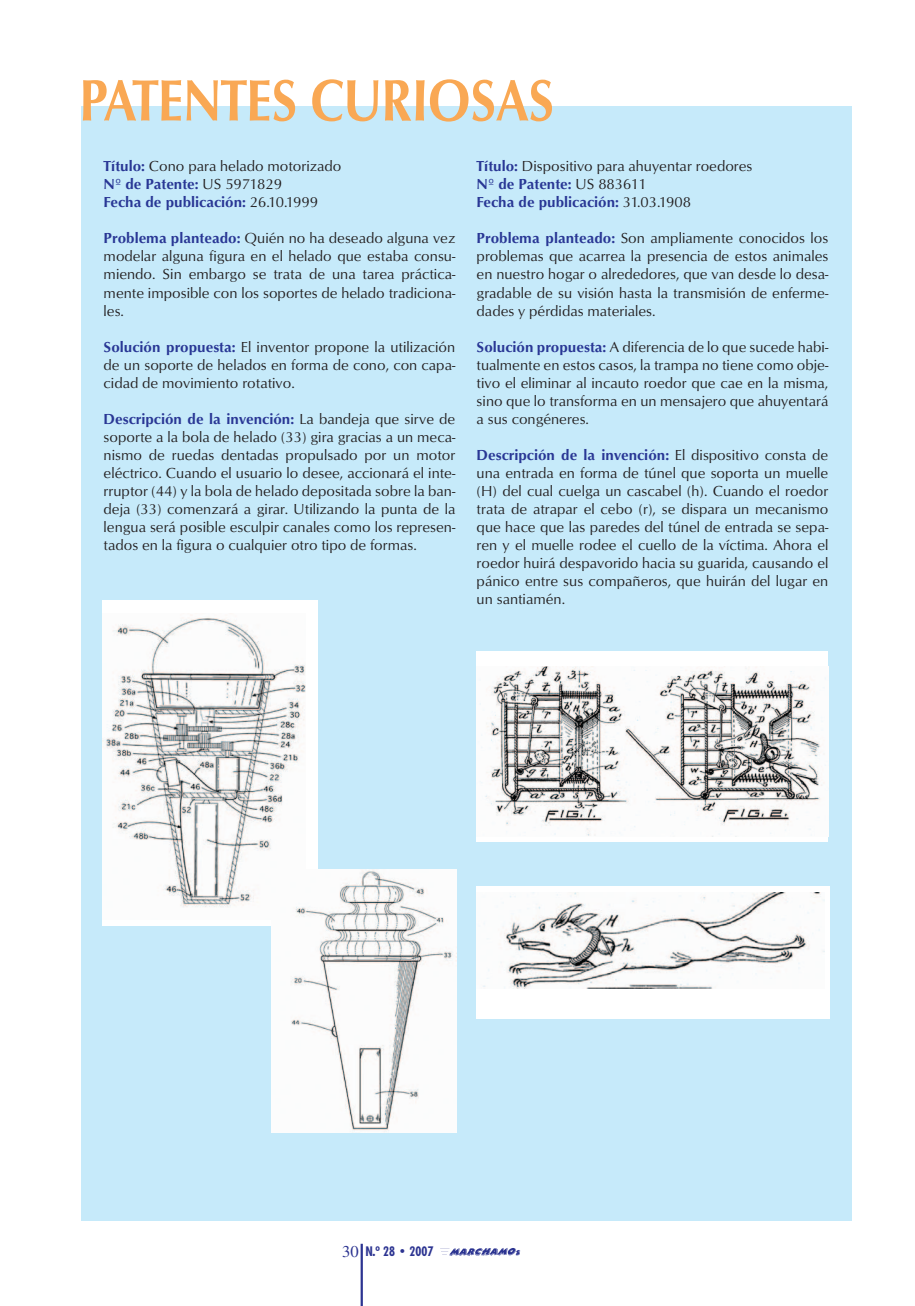
<style>
.page{position:relative;width:915px;height:1306px;background:#fff}
.page>*{position:absolute;margin:0;border:0;box-sizing:border-box;transform-origin:0 0}
.t1{font:60px "Optima Bld";letter-spacing:-.015em;color:#f9a854;scale:.85 1}
.t2{font:15px/18px "Optima";color:#231f20;text-align:justify}
.t3{font:15px/18px "Optima Bld";color:#293795}
.t4{font:700 condensed 13.5px "Futura BT";color:#2c3491}
.s1{font-family:"Optima Bld";color:#293795}
.s2{font-family:"Optima";color:#231f20}
.s3{font-family:"Times";font-weight:400;font-stretch:normal;font-size:16.5px}
</style>
<div class="page">
<hr style="left:360px;top:1243px;width:3px;height:62px;background:#2c3491">
<img style="left:440px;top:1248px;width:81px;height:8px">
<div style="left:81px;top:107px;width:769px;height:1114px;background:#c6eafa"></div>
<div style="left:476px;top:651px;width:351px;height:190px;background:#fff"></div>
<img style="left:480px;top:666px;width:346px;height:170px">
<div style="left:476px;top:886px;width:353px;height:133px;background:#fff"></div>
<img style="left:483px;top:892px;width:341px;height:96px">
<div style="left:102px;top:600px;width:215px;height:325px;background:#fff"></div>
<img style="left:102px;top:615px;width:203px;height:292px">
<img style="left:272px;top:869px;width:184px;height:263px">
<h1 class="t1" style="left:79px;top:75px;width:560px">PATENTES CURIOSAS</h1>
<p class="t2" style="left:104px;top:158px;width:239px"><span class="s1">Título:</span> Cono para helado motorizado</p>
<p class="t3" style="left:104px;top:176px;width:216px">Nº de Patente: <span class="s2">US 5971829<br></span>Fecha de publicación: <span class="s2">26.10.1999</span></p>
<p class="t2" style="left:104px;top:230px;width:353px"><span class="s1">Problema planteado:</span> Quién no ha deseado alguna vez modelar alguna figura en el helado que estaba consu&shy;miendo. Sin embargo se trata de una tarea práctica&shy;mente imposible con los soportes de helado tradiciona&shy;les.</p>
<p class="t2" style="left:104px;top:338px;width:353px"><span class="s1">Solución propuesta:</span> El inventor propone la utilización de un soporte de helados en forma de cono, con capa&shy;cidad de movimiento rotativo.</p>
<p class="t3" style="left:104px;top:410px;width:353px">Descripción de la invención: <span class="s2">La bandeja que sirve de</span></p>
<p class="t2" style="left:104px;top:428px;width:353px">soporte a la bola de helado (33) gira gracias a un meca&shy;nismo de ruedas dentadas propulsado por un motor eléctrico. Cuando el usuario lo desee, accionará el inte&shy;rruptor (44) y la bola de helado depositada sobre la ban&shy;deja (33) comenzará a girar. Utilizando la punta de la lengua será posible esculpir canales como los represen&shy;tados en la figura o cualquier otro tipo de formas.</p>
<p class="t2" style="left:476px;top:158px;width:277px"><span class="s1">Título:</span> Dispositivo para ahuyentar roedores</p>
<p class="t3" style="left:476px;top:176px;width:216px">Nº de Patente: <span class="s2">US 883611<br></span>Fecha de publicación: <span class="s2">31.03.1908</span></p>
<p class="t2" style="left:476px;top:230px;width:353px"><span class="s1">Problema planteado:</span> Son ampliamente conocidos los problemas que acarrea la presencia de estos animales en nuestro hogar o alrededores, que van desde lo desa&shy;gradable de su visión hasta la transmisión de enferme&shy;dades y pérdidas materiales.</p>
<p class="t2" style="left:476px;top:338px;width:353px"><span class="s1">Solución propuesta:</span> A diferencia de lo que sucede habi&shy;tualmente en estos casos, la trampa no tiene como obje&shy;tivo el eliminar al incauto roedor que cae en la misma, sino que lo transforma en un mensajero que ahuyentará a sus congéneres.</p>
<p class="t3" style="left:476px;top:446px;width:353px">Descripción de la invención: <span class="s2">El dispositivo consta de</span></p>
<p class="t2" style="left:476px;top:464px;width:353px">una entrada en forma de túnel que soporta un muelle (H) del cual cuelga un cascabel (h). Cuando el roedor trata de atrapar el cebo (r), se dispara un mecanismo que hace que las paredes del túnel de entrada se sepa&shy;ren y el muelle rodee el cuello de la víctima. Ahora el roedor huirá despavorido hacia su guarida, causando el pánico entre sus compañeros, que huirán del lugar en un santiamén.</p>
<p class="t4" style="left:342px;top:1244px;width:93px"><span class="s3">30</span> N.º 28 • 2007</p>
</div>
